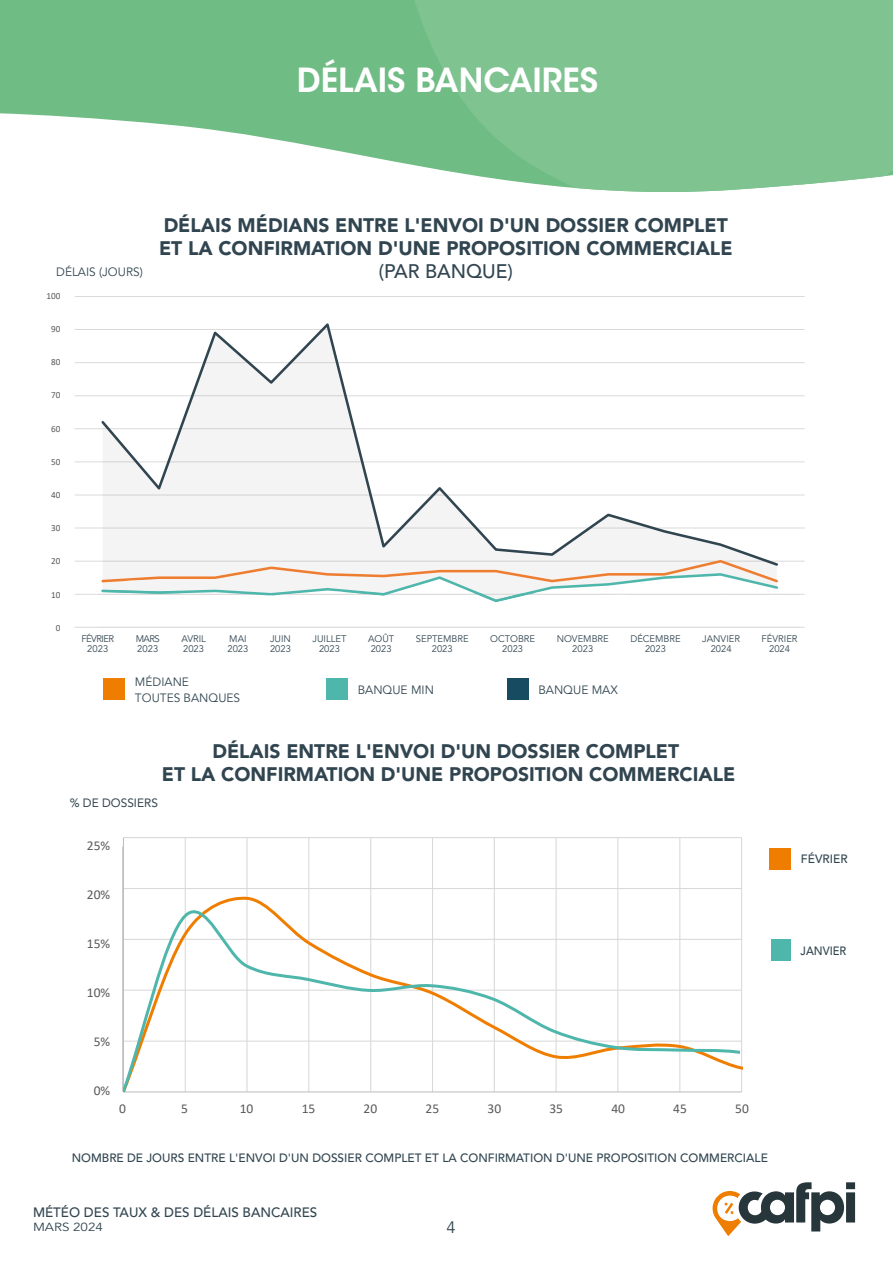
<style>
.page{position:relative;width:893px;height:1263px;background:#fff}
.page>*{position:absolute;margin:0;border:0;box-sizing:border-box;transform-origin:0 0}
.t1{font:600 33px "ITC Avant Garde Std";color:#fff}
.t2{font:900 19.5px/23.4px "Avenir LT Pro";color:#314550;text-align:center}
.t3{font:500 19.5px "Avenir LT Pro";color:#314550}
.t4{font:16.5px "Avenir LT Pro";color:#314550}
.t5{font:13.5px "Calibri";color:#595959}
.t6{font:500 13.5px "Avenir LT Pro";color:#314550}
.t7{font:500 12px "Avenir LT Pro";color:#314550}
.t8{font:12px/16.5px "Avenir LT Pro";color:#314550}
.t9{font:12px "Avenir LT Pro";color:#314550}
.t10{font:500 12px "Avenir LT Pro";color:#314550;scale:.93 1}
.t11{font:11.7px "Avenir LT Pro";color:#314550;scale:1.14 1}
.t12{font:9.6px/9.8px "Avenir LT Pro";color:#314550;text-align:center}
.t13{font:9.6px/9.8px "Avenir LT Pro";letter-spacing:-.03em;color:#314550}
.t14{font:9.45px "Calibri";color:#595959}
</style>
<div class="page">
<hr style="left:75px;top:296px;width:730px;height:1px;background:#d9d9d9">
<hr style="left:75px;top:329px;width:730px;height:1px;background:#d9d9d9">
<hr style="left:75px;top:362px;width:730px;height:1px;background:#d9d9d9">
<hr style="left:75px;top:395px;width:730px;height:1px;background:#d9d9d9">
<hr style="left:75px;top:428px;width:730px;height:1px;background:#d9d9d9">
<hr style="left:75px;top:461px;width:730px;height:1px;background:#d9d9d9">
<hr style="left:75px;top:494px;width:730px;height:1px;background:#d9d9d9">
<hr style="left:75px;top:527px;width:730px;height:1px;background:#d9d9d9">
<hr style="left:75px;top:561px;width:730px;height:1px;background:#d9d9d9">
<hr style="left:75px;top:594px;width:730px;height:1px;background:#d9d9d9">
<hr style="left:75px;top:627px;width:730px;height:1px;background:#d9d9d9">
<svg style="left:99px;top:323px;width:681px;height:237px"></svg>
<svg style="left:0;top:0;width:414px;height:165px;fill:#70bc85"></svg>
<svg style="left:414px;top:0;width:479px;height:192px;background:#82c494"></svg>
<div style="left:507px;top:678px;width:21px;height:22px;background:#164b61"></div>
<div style="left:326px;top:678px;width:22px;height:22px;background:#4fb6ac"></div>
<div style="left:104px;top:678px;width:21px;height:22px;background:#ef7d00"></div>
<div style="left:771px;top:939px;width:20px;height:21px;background:#4fb6ac"></div>
<div style="left:770px;top:848px;width:21px;height:21px;background:#ef7d00"></div>
<svg style="left:713px;top:1182px;width:142px;height:54px"></svg>
<svg style="left:98px;top:560px;width:701px;height:67px"></svg>
<hr style="left:122px;top:846px;width:1px;height:245px;background:#bfbfbf">
<hr style="left:123px;top:837px;width:619px;height:1px;background:#d9d9d9">
<hr style="left:123px;top:888px;width:619px;height:1px;background:#d9d9d9">
<hr style="left:741px;top:837px;width:1px;height:255px;background:#d9d9d9">
<hr style="left:679px;top:837px;width:1px;height:255px;background:#d9d9d9">
<hr style="left:617px;top:837px;width:1px;height:255px;background:#d9d9d9">
<hr style="left:556px;top:837px;width:1px;height:255px;background:#d9d9d9">
<hr style="left:494px;top:837px;width:1px;height:255px;background:#d9d9d9">
<hr style="left:432px;top:837px;width:1px;height:255px;background:#d9d9d9">
<hr style="left:370px;top:837px;width:1px;height:255px;background:#d9d9d9">
<hr style="left:308px;top:837px;width:1px;height:255px;background:#d9d9d9">
<hr style="left:246px;top:837px;width:2px;height:255px;background:#d9d9d9">
<hr style="left:185px;top:837px;width:1px;height:255px;background:#d9d9d9">
<hr style="left:123px;top:837px;width:1px;height:255px;background:#bfbfbf">
<svg style="left:123px;top:891px;width:616px;height:202px"></svg>
<h1 class="t1" style="left:297px;top:59px;width:303px">DÉLAIS BANCAIRES</h1>
<p class="t2" style="left:159px;top:213px;width:575px;text-align:left">DÉLAIS MÉDIANS ENTRE L'ENVOI D'UN DOSSIER COMPLET<br>ET LA CONFIRMATION D'UNE PROPOSITION COMMERCIALE</p>
<p class="t8" style="left:56px;top:264px;width:88px">DÉLAIS (JOURS)</p>
<p class="t3" style="left:379px;top:260px;width:136px">(PAR BANQUE)</p>
<p class="t14" style="left:47px;top:289px;width:15px">100</p>
<p class="t14" style="left:51px;top:322px;width:11px">90</p>
<p class="t14" style="left:51px;top:355px;width:11px">80</p>
<p class="t14" style="left:51px;top:389px;width:11px">70</p>
<p class="t14" style="left:51px;top:422px;width:11px">60</p>
<p class="t14" style="left:51px;top:455px;width:11px">50</p>
<p class="t14" style="left:51px;top:488px;width:11px">40</p>
<p class="t14" style="left:51px;top:521px;width:11px">30</p>
<p class="t14" style="left:51px;top:555px;width:11px">20</p>
<p class="t14" style="left:51px;top:588px;width:11px">10</p>
<p class="t14" style="left:56px;top:621px;width:6px">0</p>
<p class="t13" style="left:81px;top:634px;width:34px;text-align:center">FÉVRIER<br>2023</p>
<p class="t13" style="left:136px;top:634px;width:26px">MARS<br>2023</p>
<p class="t12" style="left:181px;top:634px;width:26px;text-align:left">AVRIL<br>2023</p>
<p class="t12" style="left:368px;top:634px;width:28px;text-align:left">AOÛT<br>2023</p>
<p class="t12" style="left:227px;top:634px;width:22px;text-align:left">MAI<br>2023</p>
<p class="t12" style="left:270px;top:634px;width:22px;text-align:left">JUIN<br>2023</p>
<p class="t12" style="left:313px;top:634px;width:35px">JUILLET<br>2023</p>
<p class="t12" style="left:416px;top:634px;width:54px">SEPTEMBRE<br>2023</p>
<p class="t12" style="left:490px;top:634px;width:46px">OCTOBRE<br>2023</p>
<p class="t12" style="left:557px;top:634px;width:54px">NOVEMBRE<br>2023</p>
<p class="t8" style="left:135px;top:674px;width:107px">MÉDIANE<br>TOUTES BANQUES</p>
<p class="t8" style="left:358px;top:682px;width:78px">BANQUE MIN</p>
<p class="t8" style="left:538px;top:682px;width:81px">BANQUE MAX</p>
<p class="t12" style="left:630px;top:634px;width:52px">DÉCEMBRE<br>2023</p>
<p class="t12" style="left:702px;top:634px;width:39px">JANVIER<br>2024</p>
<p class="t12" style="left:762px;top:634px;width:37px">FÉVRIER<br>2024</p>
<p class="t2" style="left:162px;top:739px;width:575px">DÉLAIS ENTRE L'ENVOI D'UN DOSSIER COMPLET<br>ET LA CONFIRMATION D'UNE PROPOSITION COMMERCIALE</p>
<p class="t9" style="left:70px;top:795px;width:90px">% DE DOSSIERS</p>
<p class="t5" style="left:87px;top:836px;width:25px">25%</p>
<p class="t5" style="left:87px;top:885px;width:25px">20%</p>
<p class="t7" style="left:801px;top:851px;width:48px">FÉVRIER</p>
<p class="t5" style="left:87px;top:934px;width:25px">15%</p>
<p class="t5" style="left:87px;top:983px;width:25px">10%</p>
<p class="t10" style="left:801px;top:943px;width:51px">JANVIER</p>
<p class="t5" style="left:94px;top:1032px;width:18px">5%</p>
<p class="t5" style="left:94px;top:1081px;width:18px">0%</p>
<p class="t5" style="left:119px;top:1099px;width:8px">0</p>
<p class="t5" style="left:181px;top:1099px;width:8px">5</p>
<p class="t5" style="left:240px;top:1099px;width:15px">10</p>
<p class="t5" style="left:302px;top:1099px;width:15px">15</p>
<p class="t5" style="left:364px;top:1099px;width:15px">20</p>
<p class="t5" style="left:426px;top:1099px;width:15px">25</p>
<p class="t5" style="left:487px;top:1099px;width:15px">30</p>
<p class="t5" style="left:549px;top:1099px;width:15px">35</p>
<p class="t5" style="left:611px;top:1099px;width:15px">40</p>
<p class="t5" style="left:673px;top:1099px;width:15px">45</p>
<p class="t5" style="left:735px;top:1099px;width:15px">50</p>
<p class="t7" style="left:72px;top:1151px;width:698px">NOMBRE DE JOURS ENTRE L'ENVOI D'UN DOSSIER COMPLET ET LA CONFIRMATION D'UNE PROPOSITION COMMERCIALE</p>
<p class="t6" style="left:33px;top:1204px;width:286px">MÉTÉO DES TAUX &amp; DES DÉLAIS BANCAIRES</p>
<p class="t11" style="left:33px;top:1219px;width:63px">MARS 2024</p>
<p class="t4" style="left:447px;top:1217px;width:11px">4</p>
</div>
